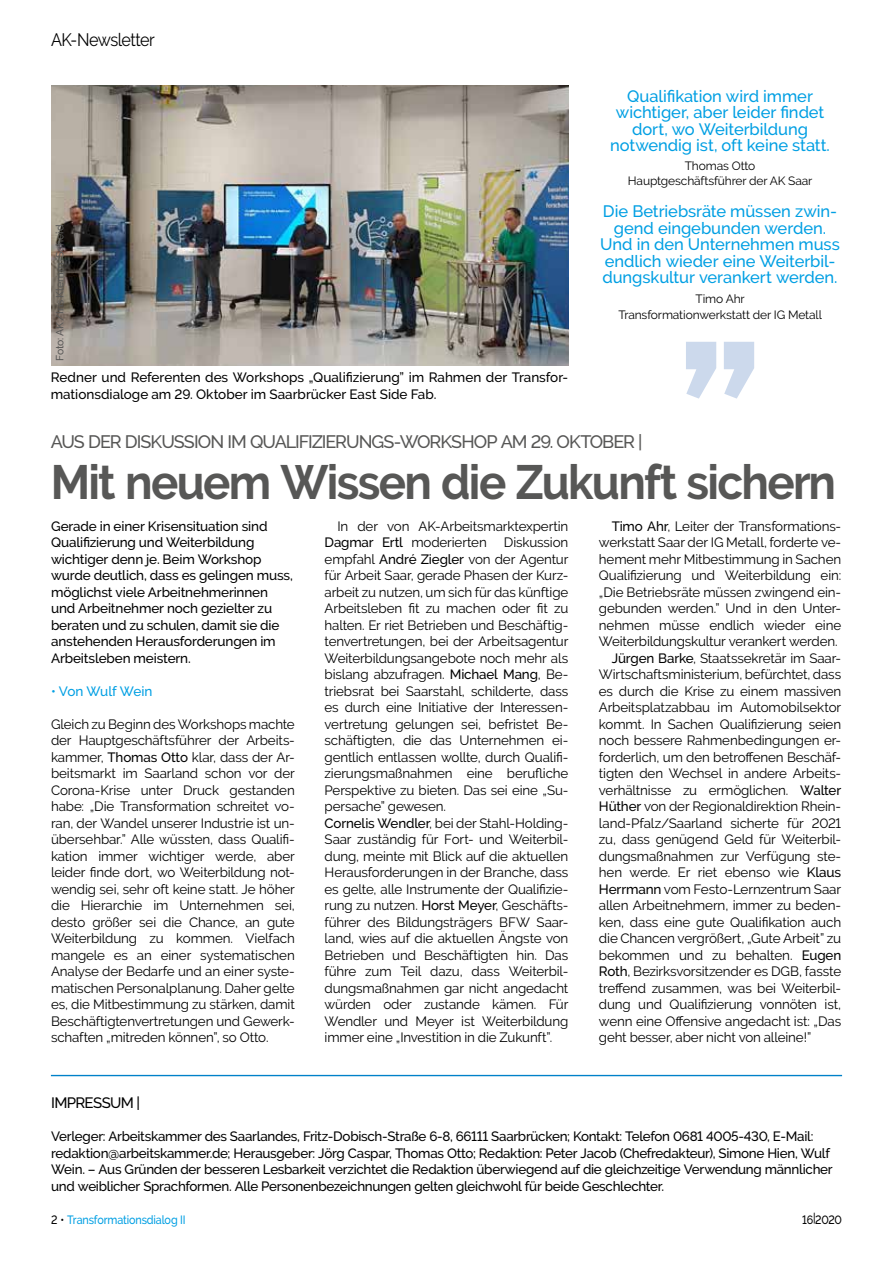
<style>
.page{position:relative;width:893px;height:1263px;background:#fff}
.page>*{position:absolute;margin:0;border:0;box-sizing:border-box;transform-origin:0 0}
.t1{font:700 48px "Raleway";letter-spacing:-.035em;color:#575756;scale:.95 1}
.t2{font:500 18px "Raleway";letter-spacing:-.055em;color:#575756}
.t3{font:18px "Raleway";letter-spacing:-.035em;color:#000;scale:.9 1}
.t4{font:500 16.5px/16.5px "Raleway";letter-spacing:-.005em;color:#009fe3;text-align:center}
.t5{font:500 15px "Raleway";letter-spacing:-.045em;color:#000}
.t6{font:13.5px/16.5px "Raleway";letter-spacing:-.01em;color:#000}
.t7{font:500 13.5px/16.5px "Raleway";letter-spacing:-.02em;color:#000}
.t8{font:500 13.5px/16.5px "Raleway";color:#000}
.t9{font:500 13.5px "Raleway";letter-spacing:-.005em;color:#009fe3}
.t10{font:12px/16.5px "Raleway";letter-spacing:-.01em;color:#000;text-align:center}
.t11{font:500 12px "Raleway";letter-spacing:-.01em;color:#009fe3;scale:.9 1}
.t12{font:500 12px "Raleway";letter-spacing:-.025em;color:#000;scale:.9 1}
.t13{font:500 10.5px "Raleway";letter-spacing:-.01em;color:#575756}
.s1{font-weight:500}
.s2{color:#000}
</style>
<div class="page">
<img style="left:51px;top:85px;width:517px;height:281px">
<div style="left:51px;top:1075px;width:791px;height:1px;border:1px solid #0081c9"></div>
<svg style="left:686px;top:342px;width:68px;height:57px"></svg>
<h2 class="t3" style="left:51px;top:30px;width:117px">AK-Newsletter</h2>
<p class="t13" style="left:54px;top:361px;width:138px;rotate:-90deg">Foto: AK/Iris Klemm-Scheid</p>
<p class="t8" style="left:51px;top:369px;width:519px">Redner und Referenten des Workshops „Qualifizierung” im Rahmen der Transfor&shy;mationsdialoge am 29. Oktober im Saarbrücker East Side Fab.</p>
<p class="t4" style="left:610px;top:87px;width:221px">Qualifikation wird immer wichtiger, aber leider findet dort, wo Weiterbildung notwendig ist, oft keine statt.</p>
<p class="t10" style="left:628px;top:159px;width:186px;line-height:15px">Thomas Otto<br>Hauptgeschäftsführer der AK Saar</p>
<p class="t4" style="left:600px;top:203px;width:241px">Die Betriebsräte müssen zwin&shy;gend eingebunden werden.<br>Und in den Unternehmen muss endlich wieder eine Weiterbil&shy;dungskultur verankert werden.</p>
<p class="t10" style="left:618px;top:290px;width:205px">Timo Ahr<br>Transformationwerkstatt der IG Metall</p>
<h2 class="t2" style="left:51px;top:431px;width:593px">AUS DER DISKUSSION IM QUALIFIZIERUNGS-WORKSHOP AM 29. OKTOBER |</h2>
<h1 class="t1" style="left:51px;top:455px;width:828px">Mit neuem Wissen die Zukunft sichern</h1>
<p class="t7" style="left:51px;top:518px;width:244px">Gerade in einer Krisensituation sind Qualifizierung und Weiterbildung wichtiger denn je. Beim Workshop wurde deutlich, dass es gelingen muss, möglichst viele Arbeitnehmerinnen und Arbeitnehmer noch gezielter zu beraten und zu schulen, damit sie die anstehenden Herausforderungen im Arbeitsleben meistern.</p>
<p class="t9" style="left:51px;top:683px;width:103px">• Von Wulf Wein</p>
<p class="t6" style="left:51px;top:715px;width:245px;text-align:justify">Gleich zu Beginn des Workshops machte der Hauptgeschäftsführer der Arbeits&shy;kammer, <span class="s1">Thomas Otto</span> klar, dass der Ar&shy;beitsmarkt im Saarland schon vor der Corona-Krise unter Druck gestanden habe: „Die Transformation schreitet vo&shy;ran, der Wandel unserer Industrie ist un&shy;übersehbar.” Alle wüssten, dass Qualifi&shy;kation immer wichtiger werde, aber leider finde dort, wo Weiterbildung not&shy;wendig sei, sehr oft keine statt. Je höher die Hierarchie im Unternehmen sei, desto größer sei die Chance, an gute Weiterbildung zu kommen. Vielfach mangele es an einer systematischen Analyse der Bedarfe und an einer syste&shy;matischen Personalplanung. Daher gelte es, die Mitbestimmung zu stärken, damit Beschäftigtenvertretungen und Gewerk&shy;schaften „mitreden können”, so Otto.</p>
<p class="t6" style="left:325px;top:517px;width:245px;text-indent:13px">In der von AK-Arbeitsmarktexpertin<br><span class="s1">Dagmar Ertl</span> moderierten</p>
<p class="t6" style="left:325px;top:534px;width:245px;text-indent:179px">Diskussion empfahl <span class="s1">André Ziegler</span> von der Agentur für Arbeit Saar, gerade Phasen der Kurz&shy;arbeit zu nutzen, um sich für das künftige Arbeitsleben fit zu machen oder fit zu halten. Er riet Betrieben und Beschäftig&shy;tenvertretungen, bei der Arbeitsagentur Weiterbildungsangebote noch mehr als bislang abzufragen. <span class="s1">Michael Mang</span>, Be&shy;triebsrat bei Saarstahl, schilderte, dass es durch eine Initiative der Interessen&shy;vertretung gelungen sei, befristet Be&shy;schäftigten, die das Unternehmen ei&shy;gentlich entlassen wollte, durch Qualifi&shy;zierungsmaßnahmen eine berufliche Perspektive zu bieten. Das sei eine „Su&shy;persache” gewesen.<br><span class="s1">Cornelis Wendler</span>, bei der Stahl-Holding-Saar zuständig für Fort- und Weiterbil&shy;dung, meinte mit Blick auf die aktuellen Herausforderungen in der Branche, dass es gelte, alle Instrumente der Qualifizie&shy;rung zu nutzen. <span class="s1">Horst Meyer</span>, Geschäfts&shy;führer des Bildungsträgers BFW Saar&shy;land, wies auf die aktuellen Ängste von Betrieben und Beschäftigten hin. Das führe zum Teil dazu, dass Weiterbil&shy;dungsmaßnahmen gar nicht angedacht würden oder zustande kämen. Für Wendler und Meyer ist Weiterbildung immer eine „Investition in die Zukunft”.</p>
<p class="t6" style="left:612px;top:517px;width:231px"><span class="s1">Timo Ahr</span>, Leiter der Transformations-</p>
<p class="t6" style="left:599px;top:534px;width:244px">werkstatt Saar der IG Metall, forderte ve-</p>
<p class="t6" style="left:599px;top:550px;width:244px">hement mehr Mitbestimmung in Sachen</p>
<p class="t6" style="left:599px;top:567px;width:244px">Qualifizierung und Weiterbildung ein:</p>
<p class="t6" style="left:599px;top:583px;width:244px">„Die Betriebsräte müssen zwingend ein-</p>
<p class="t6" style="left:599px;top:600px;width:244px">gebunden werden.” Und in den Unter-</p>
<p class="t6" style="left:599px;top:616px;width:244px">nehmen müsse endlich wieder eine</p>
<p class="t6" style="left:599px;top:633px;width:240px">Weiterbildungskultur verankert werden.</p>
<p class="t6" style="left:612px;top:649px;width:231px"><span class="s1">Jürgen Barke</span>, Staatssekretär im Saar-</p>
<p class="t6" style="left:599px;top:666px;width:244px">Wirtschaftsministerium, befürchtet, dass</p>
<p class="t6" style="left:599px;top:682px;width:244px">es durch die Krise zu einem massiven</p>
<p class="t6" style="left:599px;top:699px;width:244px">Arbeitsplatzabbau im Automobilsektor</p>
<p class="t6" style="left:599px;top:715px;width:244px">kommt. In Sachen Qualifizierung seien</p>
<p class="t6" style="left:599px;top:732px;width:244px">noch bessere Rahmenbedingungen er-</p>
<p class="t6" style="left:599px;top:748px;width:244px">forderlich, um den betroffenen Beschäf-</p>
<p class="t6" style="left:599px;top:765px;width:244px">tigten den Wechsel in andere Arbeits-</p>
<p class="t6" style="left:599px;top:781px;width:244px">verhältnisse zu ermöglichen. <span class="s1">Walter</span></p>
<p class="t6" style="left:599px;top:798px;width:244px"><span class="s1">Hüther</span> von der Regionaldirektion Rhein-</p>
<p class="t6" style="left:599px;top:814px;width:244px">land-Pfalz/Saarland sicherte für 2021</p>
<p class="t6" style="left:599px;top:831px;width:244px">zu, dass genügend Geld für Weiterbil-</p>
<p class="t6" style="left:599px;top:847px;width:244px">dungsmaßnahmen zur Verfügung ste-</p>
<p class="t6" style="left:599px;top:864px;width:244px">hen werde. Er riet ebenso wie <span class="s1">Klaus</span></p>
<p class="t6" style="left:599px;top:880px;width:244px"><span class="s1">Herrmann</span> vom Festo-Lernzentrum Saar</p>
<p class="t6" style="left:599px;top:897px;width:244px">allen Arbeitnehmern, immer zu beden-</p>
<p class="t6" style="left:599px;top:913px;width:244px">ken, dass eine gute Qualifikation auch</p>
<p class="t6" style="left:599px;top:930px;width:244px">die Chancen vergrößert, „Gute Arbeit” zu</p>
<p class="t6" style="left:599px;top:946px;width:244px">bekommen und zu behalten. <span class="s1">Eugen</span></p>
<p class="t6" style="left:599px;top:963px;width:244px"><span class="s1">Roth</span>, Bezirksvorsitzender es DGB, fasste</p>
<p class="t6" style="left:599px;top:979px;width:244px">treffend zusammen, was bei Weiterbil-</p>
<p class="t6" style="left:599px;top:996px;width:244px">dung und Qualifizierung vonnöten ist,</p>
<p class="t6" style="left:599px;top:1012px;width:244px">wenn eine Offensive angedacht ist: „Das</p>
<p class="t6" style="left:599px;top:1029px;width:214px">geht besser, aber nicht von alleine!”</p>
<p class="t5" style="left:51px;top:1094px;width:90px">IMPRESSUM |</p>
<p class="t7" style="left:51px;top:1128px;width:783px">Verleger: Arbeitskammer des Saarlandes, Fritz-Dobisch-Straße 6-8, 66111 Saarbrücken; Kontakt: Telefon 0681 4005-430, E-Mail: redaktion@arbeitskammer.de; Herausgeber: Jörg Caspar, Thomas Otto; Redaktion: Peter Jacob (Chefredakteur), Simone Hien, Wulf Wein. – Aus Gründen der besseren Lesbarkeit verzichtet die Redaktion überwiegend auf die gleichzeitige Verwendung männlicher und weiblicher Sprachformen. Alle Personenbezeichnungen gelten gleichwohl für beide Geschlechter.</p>
<p class="t11" style="left:51px;top:1213px;width:151px"><span class="s2">2 •</span> Transformationsdialog II</p>
<p class="t12" style="left:802px;top:1213px;width:46px">16|2020</p>
</div>
